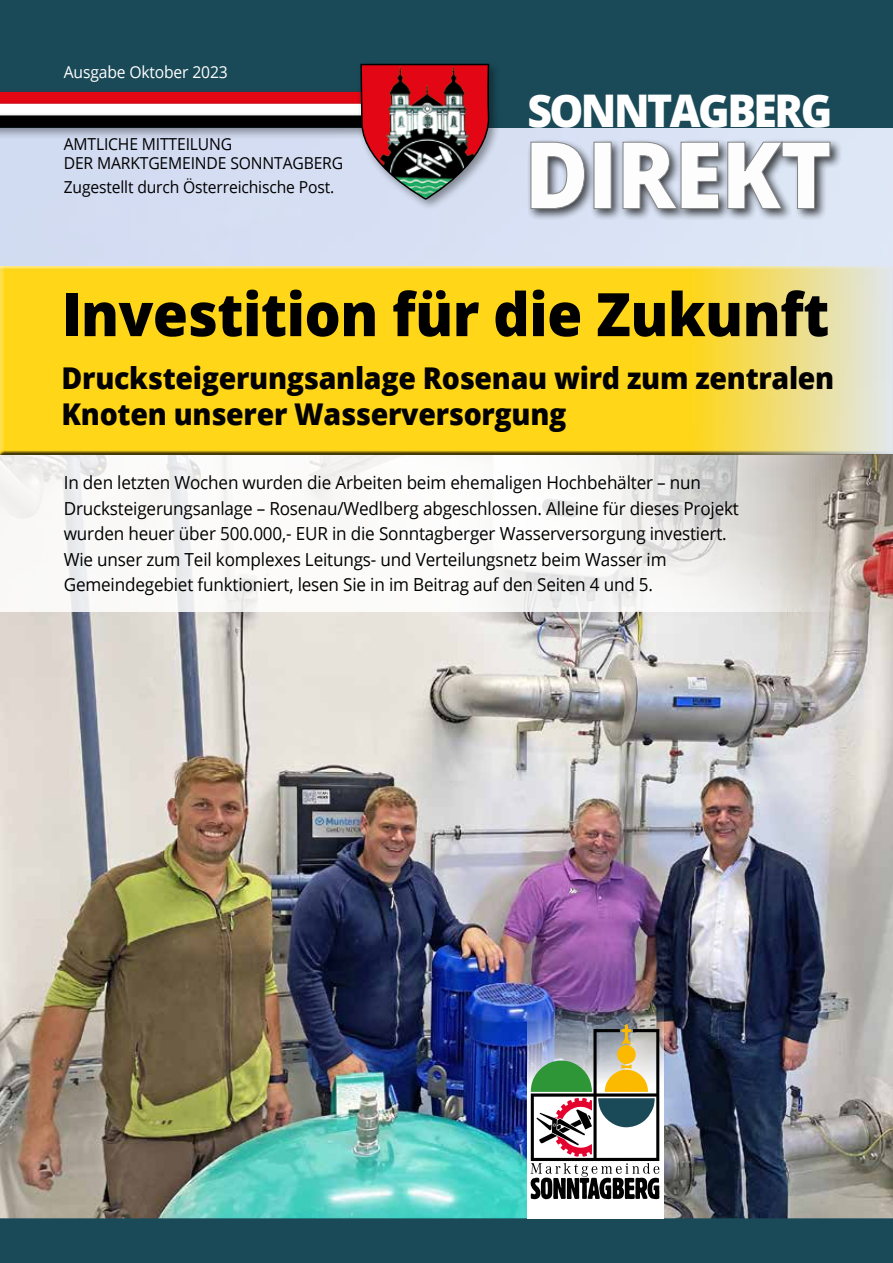
<style>
.page{position:relative;width:893px;height:1263px;background:#fff}
.page>*{position:absolute;margin:0;border:0;box-sizing:border-box;transform-origin:0 0}
.t1{font:800 60px "Open Sans";letter-spacing:-.01em;color:#000;scale:.95 1}
.t2{font:800 45px "Open Sans";letter-spacing:-.06em;color:#fff;scale:.95 1}
.t3{font:800 30px/36px "Open Sans";letter-spacing:-.01em;color:#000;scale:.95 1}
.t4{font:18px/25.5px "Open Sans";letter-spacing:-.01em;color:#000;scale:.95 1}
.t5{font:16.5px/19.5px "Open Sans";letter-spacing:-.01em;color:#000;scale:.95 1}
.t6{font:16.5px "Open Sans";letter-spacing:-.01em;color:#fff;scale:.95 1}
</style>
<div class="page">
<img style="left:0;top:456px;width:893px;height:762px">
<svg style="left:0;top:456px;width:841px;height:156px"></svg>
<div style="left:0;top:261px;width:893px;height:195px;background:#d8e1f4"></div>
<div style="left:0;top:265px;width:893px;height:191px;background:#000;opacity:.75"></div>
<div style="left:0;top:0;width:893px;height:128px;background:#1a4a58"></div>
<div style="left:0;top:92px;width:425px;height:12px;background:#e30613"></div>
<div style="left:0;top:100px;width:467px;height:28px;background:#000;opacity:.48"></div>
<div style="left:0;top:104px;width:455px;height:12px;background:#fff"></div>
<div style="left:0;top:112px;width:467px;height:28px;background:#000;opacity:.4"></div>
<div style="left:0;top:116px;width:455px;height:12px;background:#000"></div>
<div style="left:356px;top:60px;width:146px;height:152px;background:#000;opacity:.4"></div>
<img style="left:360px;top:63px;width:132px;height:137px">
<div style="left:0;top:1218px;width:893px;height:45px;background:#1a4a58"></div>
<div style="left:527px;top:138px;width:315px;height:83px;background:#000;opacity:.75"></div>
<svg style="left:530px;top:141px;width:301px;height:68px"></svg>
<img style="left:527px;top:1000px;width:136px;height:218px">
<svg style="left:530px;top:1024px;width:130px;height:176px"></svg>
<p class="t6" style="left:64px;top:61px;width:174px">Ausgabe Oktober 2023</p>
<p class="t5" style="left:64px;top:133px;width:296px">AMTLICHE MITTEILUNG<br>DER MARKTGEMEINDE SONNTAGBERG</p>
<p class="t5" style="left:64px;top:177px;width:286px">Zugestellt durch Österreichische Post.</p>
<h2 class="t2" style="left:527px;top:77px;width:323px">SONNTAGBERG</h2>
<h1 class="t1" style="left:62px;top:269px;width:810px">Investition für die Zukunft</h1>
<h3 class="t3" style="left:62px;top:359px;width:815px">Drucksteigerungsanlage Rosenau wird zum zentralen<br>Knoten unserer Wasserversorgung</h3>
<p class="t4" style="left:64px;top:470px;width:712px">In den letzten Wochen wurden die Arbeiten beim ehemaligen Hochbehälter – nun Drucksteigerungsanlage – Rosenau/Wedlberg abgeschlossen. Alleine für dieses Projekt wurden heuer über 500.000,- EUR in die Sonntagberger Wasserversorgung investiert.<br>Wie unser zum Teil komplexes Leitungs- und Verteilungsnetz beim Wasser im Gemeindegebiet funktioniert, lesen Sie in im Beitrag auf den Seiten 4 und 5.</p>
</div>
